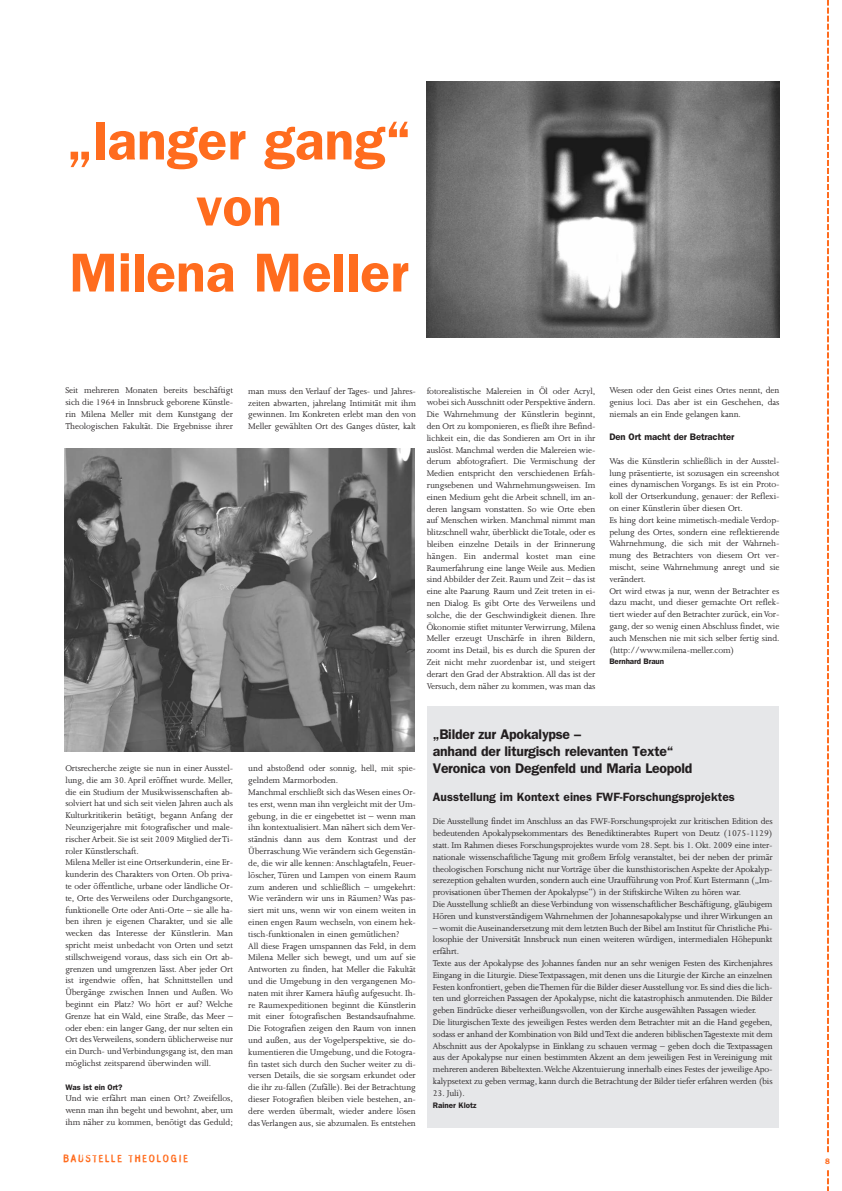
<style>
.page{position:relative;width:842px;height:1191px;background:#fff}
.page>*{position:absolute;margin:0;border:0;box-sizing:border-box;transform-origin:0 0}
.t1{font:600 55px/66px "ITC Franklin Gothic Std";color:#ff6c1e;text-align:center}
.t2{font:600 14px/17px "ITC Franklin Gothic Std";letter-spacing:-.02em;color:#231f20}
.t3{font:600 12px "ITC Franklin Gothic Std";color:#231f20}
.t4{font:10px "Stamp Gothic";letter-spacing:.1em;color:#ff6c1e}
.t5{font:9.5px/11.8px "Joanna";letter-spacing:-.01em;color:#231f20;text-align:justify}
.t6{font:600 9.5px "ITC Franklin Gothic Std";letter-spacing:-.01em;color:#231f20}
.t7{font:600 8px "ITC Franklin Gothic Std";letter-spacing:-.01em;color:#231f20}
.t8{font:600 8px "ITC Franklin Gothic Std";color:#ff6c1e}
</style>
<div class="page">
<svg style="left:827px;top:0;width:2px;height:1191px;background:#ff9056"></svg>
<div style="left:824px;top:1154px;width:14px;height:16px;background:#fff"></div>
<div style="left:427px;top:706px;width:352px;height:421px;background:#e6e7e9"></div>
<img style="left:427px;top:82px;width:352px;height:255px">
<img style="left:65px;top:448px;width:350px;height:304px">
<h1 class="t1" style="left:67px;top:112px;width:346px">„langer gang“ von<br>Milena Meller</h1>
<p class="t5" style="left:65px;top:385px;width:169px">Seit mehreren Monaten bereits beschäftigt sich die 1964 in Innsbruck geborene Künstle&shy;rin Milena Meller mit dem Kunstgang der Theologischen Fakultät. Die Ergebnisse ihrer</p>
<p class="t5" style="left:248px;top:386px;width:169px">man muss den Verlauf der Tages- und Jahres&shy;zeiten abwarten, jahrelang Intimität mit ihm gewinnen. Im Konkreten erlebt man den von Meller gewählten Ort des Ganges düster, kalt</p>
<p class="t5" style="left:427px;top:385px;width:170px">fotorealistische Malereien in Öl oder Acryl, wobei sich Ausschnitt oder Perspektive ändern.<br>Die Wahrnehmung der Künstlerin beginnt, den Ort zu komponieren, es fließt ihre Befind&shy;lichkeit ein, die das Sondieren am Ort in ihr auslöst. Manchmal werden die Malereien wie&shy;derum abfotografiert. Die Vermischung der Medien entspricht den verschiedenen Erfah&shy;rungsebenen und Wahrnehmungsweisen. Im einen Medium geht die Arbeit schnell, im an&shy;deren langsam vonstatten. So wie Orte eben auf Menschen wirken. Manchmal nimmt man blitzschnell wahr, überblickt die Totale, oder es bleiben einzelne Details in der Erinnerung hängen. Ein andermal kostet man eine Raumerfahrung eine lange Weile aus. Medien sind Abbilder der Zeit. Raum und Zeit – das ist eine alte Paarung. Raum und Zeit treten in ei&shy;nen Dialog. Es gibt Orte des Verweilens und solche, die der Geschwindigkeit dienen. Ihre Ökonomie stiftet mitunter Verwirrung, Milena Meller erzeugt Unschärfe in ihren Bildern, zoomt ins Detail, bis es durch die Spuren der Zeit nicht mehr zuordenbar ist, und steigert derart den Grad der Abstraktion. All das ist der Versuch, dem näher zu kommen, was man das</p>
<p class="t5" style="left:609px;top:385px;width:172px">Wesen oder den Geist eines Ortes nennt, den genius loci. Das aber ist ein Geschehen, das niemals an ein Ende gelangen kann.</p>
<p class="t6" style="left:609px;top:433px;width:126px">Den Ort macht der Betrachter</p>
<p class="t5" style="left:609px;top:456px;width:172px;text-align:left">Was die Künstlerin schließlich in der Ausstel&shy;lung präsentierte, ist sozusagen ein screenshot eines dynamischen Vorgangs. Es ist ein Proto&shy;koll der Ortserkundung, genauer: der Reflexi&shy;on einer Künstlerin über diesen Ort.<br>Es hing dort keine mimetisch-mediale Verdop&shy;pelung des Ortes, sondern eine reflektierende Wahrnehmung, die sich mit der Wahrneh&shy;mung des Betrachters von diesem Ort ver&shy;mischt, seine Wahrnehmung anregt und sie verändert.<br>Ort wird etwas ja nur, wenn der Betrachter es dazu macht, und dieser gemachte Ort reflek&shy;tiert wieder auf den Betrachter zurück, ein Vor&shy;gang, der so wenig einen Abschluss findet, wie auch Menschen nie mit sich selber fertig sind. (http://www.milena-meller.com)</p>
<p class="t7" style="left:609px;top:659px;width:56px">Bernhard Braun</p>
<p class="t5" style="left:65px;top:763px;width:169px;text-align:left">Ortsrecherche zeigte sie nun in einer Ausstel&shy;lung, die am 30. April eröffnet wurde. Meller, die ein Studium der Musikwissenschaften ab&shy;solviert hat und sich seit vielen Jahren auch als Kulturkritikerin betätigt, begann Anfang der Neunzigerjahre mit fotografischer und male&shy;rischer Arbeit. Sie ist seit 2009 Mitglied der Ti&shy;roler Künstlerschaft.<br>Milena Meller ist eine Ortserkunderin, eine Er&shy;kunderin des Charakters von Orten. Ob priva&shy;te oder öffentliche, urbane oder ländliche Or&shy;te, Orte des Verweilens oder Durchgangsorte, funktionelle Orte oder Anti-Orte – sie alle ha&shy;ben ihren je eigenen Charakter, und sie alle wecken das Interesse der Künstlerin. Man spricht meist unbedacht von Orten und setzt stillschweigend voraus, dass sich ein Ort ab&shy;grenzen und umgrenzen lässt. Aber jeder Ort ist irgendwie offen, hat Schnittstellen und Übergänge zwischen Innen und Außen. Wo beginnt ein Platz? Wo hört er auf? Welche Grenze hat ein Wald, eine Straße, das Meer – oder eben: ein langer Gang, der nur selten ein Ort des Verweilens, sondern üblicherweise nur ein Durch- und Verbindungsgang ist, den man möglichst zeitsparend überwinden will.</p>
<p class="t7" style="left:65px;top:1084px;width:59px">Was ist ein Ort?</p>
<p class="t5" style="left:65px;top:1093px;width:169px">Und wie erfährt man einen Ort? Zweifellos, wenn man ihn begeht und bewohnt, aber, um ihm näher zu kommen, benötigt das Geduld;</p>
<p class="t4" style="left:63px;top:1153px;width:127px">BAUSTELLE THEOLOGIE</p>
<p class="t5" style="left:248px;top:763px;width:169px;text-align:left">und abstoßend oder sonnig, hell, mit spie&shy;gelndem Marmorboden.<br>Manchmal erschließt sich das Wesen eines Or&shy;tes erst, wenn man ihn vergleicht mit der Um&shy;gebung, in die er eingebettet ist – wenn man ihn kontextualisiert. Man nähert sich dem Ver&shy;ständnis dann aus dem Kontrast und der Überraschung. Wie verändern sich Gegenstän&shy;de, die wir alle kennen: Anschlagtafeln, Feuer&shy;löscher, Türen und Lampen von einem Raum zum anderen und schließlich – umgekehrt:<br>Wie verändern wir uns in Räumen? Was pas&shy;siert mit uns, wenn wir von einem weiten in einen engen Raum wechseln, von einem hek&shy;tisch-funktionalen in einen gemütlichen?<br>All diese Fragen umspannen das Feld, in dem Milena Meller sich bewegt, und um auf sie Antworten zu finden, hat Meller die Fakultät und die Umgebung in den vergangenen Mo&shy;naten mit ihrer Kamera häufig aufgesucht. Ih&shy;re Raumexpeditionen beginnt die Künstlerin mit einer fotografischen Bestandsaufnahme.<br>Die Fotografien zeigen den Raum von innen und außen, aus der Vogelperspektive, sie do&shy;kumentieren die Umgebung, und die Fotogra&shy;fin tastet sich durch den Sucher weiter zu di&shy;versen Details, die sie sorgsam erkundet oder die ihr zu-fallen (Zufälle). Bei der Betrachtung dieser Fotografien bleiben viele bestehen, an&shy;dere werden übermalt, wieder andere lösen das Verlangen aus, sie abzumalen. Es entstehen</p>
<h2 class="t2" style="left:433px;top:726px;width:261px">„Bilder zur Apokalypse –<br>anhand der liturgisch relevanten Texte“<br>Veronica von Degenfeld und Maria Leopold</h2>
<p class="t3" style="left:433px;top:792px;width:303px">Ausstellung im Kontext eines FWF-Forschungsprojektes</p>
<p class="t5" style="left:433px;top:816px;width:341px;text-align:left">Die Ausstellung findet im Anschluss an das FWF-Forschungsprojekt zur kritischen Edition des bedeutenden Apokalypsekommentars des Benediktinerabtes Rupert von Deutz (1075-1129) statt. Im Rahmen dieses Forschungsprojektes wurde vom 28. Sept. bis 1. Okt. 2009 eine inter&shy;nationale wissenschaftliche Tagung mit großem Erfolg veranstaltet, bei der neben der primär theologischen Forschung nicht nur Vorträge über die kunsthistorischen Aspekte der Apokalyp&shy;serezeption gehalten wurden, sondern auch eine Uraufführung von Prof. Kurt Estermann („Im&shy;provisationen über Themen der Apokalypse“) in der Stiftskirche Wilten zu hören war.<br>Die Ausstellung schließt an diese Verbindung von wissenschaftlicher Beschäftigung, gläubigem Hören und kunstverständigem Wahrnehmen der Johannesapokalypse und ihrer Wirkungen an</p>
<p class="t5" style="left:433px;top:922px;width:341px;text-align:left">– womit die Auseinandersetzung mit dem letzten Buch der Bibel am Institut für Christliche Phi&shy;losophie der Universität Innsbruck nun einen weiteren würdigen, intermedialen Höhepunkt erfährt.<br>Texte aus der Apokalypse des Johannes fanden nur an sehr wenigen Festen des Kirchenjahres Eingang in die Liturgie. Diese Textpassagen, mit denen uns die Liturgie der Kirche an einzelnen Festen konfrontiert, geben die Themen für die Bilder dieser Ausstellung vor. Es sind dies die lich&shy;ten und glorreichen Passagen der Apokalypse, nicht die katastrophisch anmutenden. Die Bilder geben Eindrücke dieser verheißungsvollen, von der Kirche ausgewählten Passagen wieder.<br>Die liturgischen Texte des jeweiligen Festes werden dem Betrachter mit an die Hand gegeben, sodass er anhand der Kombination von Bild und Text die anderen biblischen Tagestexte mit dem Abschnitt aus der Apokalypse in Einklang zu schauen vermag – geben doch die Textpassagen aus der Apokalypse nur einen bestimmten Akzent an dem jeweiligen Fest in Vereinigung mit mehreren anderen Bibeltexten. Welche Akzentuierung innerhalb eines Festes der jeweilige Apo&shy;kalypsetext zu geben vermag, kann durch die Betrachtung der Bilder tiefer erfahren werden (bis</p>
<p class="t5" style="left:433px;top:1087px;width:34px">23. Juli).</p>
<p class="t7" style="left:433px;top:1102px;width:45px">Rainer Klotz</p>
<p class="t8" style="left:825px;top:1158px;width:6px">8</p>
</div>
